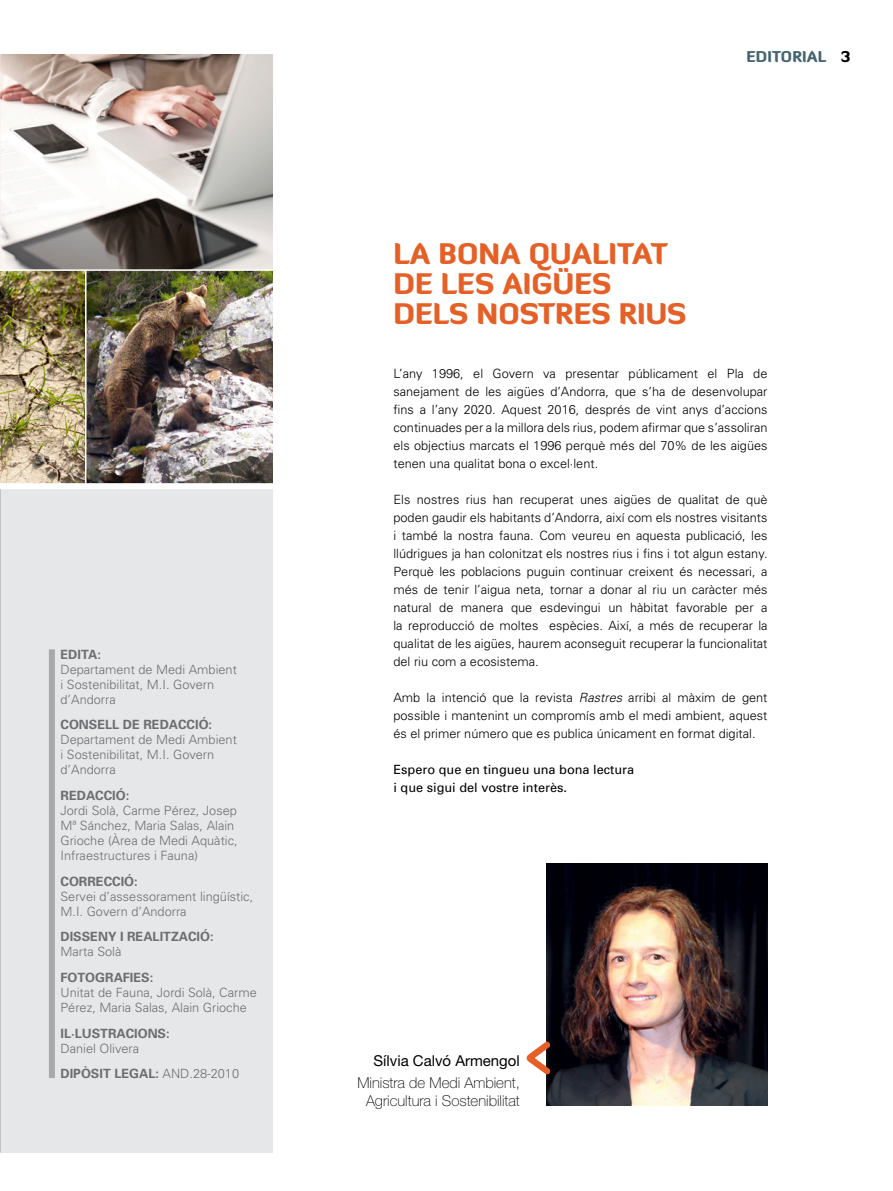
<style>
.page{position:relative;width:893px;height:1191px;background:#fff}
.page>*{position:absolute;margin:0;border:0;box-sizing:border-box;transform-origin:0 0}
.t1{font:900 28.5px/30px "Diavlo";color:#e46026}
.t2{font:100 15px/22.2px "Helvetica Neue";color:#000;text-align:right}
.t3{font:900 15px "Diavlo";letter-spacing:.01em;color:#45646f}
.t4{font:300 12.75px/18px "Univers";color:#000;text-align:justify}
.t5{font:300 12.75px/15px "Univers";color:#6d6e71}
.t6{font:700 12.75px/15px "Univers";color:#6d6e71}
.t7{font:12.75px/18px "Univers";color:#000}
.s1{font-weight:700}
.s2{font-weight:300}
.s3{color:#000}
.s4{font-style:italic}
.s5{font-weight:400}
</style>
<div class="page">
<div style="left:0;top:54px;width:273px;height:1098px;background:#e6e7e8"></div>
<img style="left:0;top:54px;width:273px;height:429px">
<img style="left:0;top:54px;width:1px;height:215px">
<div style="left:49px;top:649px;width:6px;height:429px;background:#a7a9ac"></div>
<img style="left:547px;top:863px;width:220px;height:243px">
<svg style="left:526px;top:1038px;width:26px;height:39px"></svg>
<div style="left:0;top:483px;width:282px;height:6px;background:#fff"></div>
<hr style="left:0;top:269px;width:282px;height:2px;background:#fff">
<hr style="left:85px;top:270px;width:2px;height:216px;background:#fff">
<p class="t5" style="left:61px;top:646px;width:178px"><span class="s1">EDITA:<br></span>Departament de Medi Ambient i Sostenibilitat, M.I. Govern d’Andorra</p>
<p class="t5" style="left:61px;top:717px;width:178px"><span class="s1">CONSELL DE REDACCIÓ:<br></span>Departament de Medi Ambient i Sostenibilitat, M.I. Govern d’Andorra</p>
<p class="t5" style="left:61px;top:788px;width:179px"><span class="s1">REDACCIÓ:<br></span>Jordi Solà, Carme Pérez, Josep<br>Mª Sánchez, Maria Salas, Alain<br>Grioche (Àrea de Medi Aquàtic,<br>Infraestructures i Fauna)</p>
<p class="t5" style="left:61px;top:873px;width:194px"><span class="s1">CORRECCIÓ:<br></span>Servei d’assessorament lingüístic,<br>M.I. Govern d’Andorra</p>
<p class="t6" style="left:61px;top:928px;width:155px">DISSENY I REALITZACIÓ:<br><span class="s2">Marta Solà</span></p>
<p class="t5" style="left:61px;top:970px;width:198px"><span class="s1">FOTOGRAFIES:<br></span>Unitat de Fauna, Jordi Solà, Carme<br>Pérez, Maria Salas, Alain Grioche</p>
<p class="t6" style="left:61px;top:1025px;width:111px">IL·LUSTRACIONS:<br><span class="s2">Daniel Olivera</span></p>
<p class="t6" style="left:61px;top:1066px;width:180px">DIPÒSIT LEGAL: <span class="s2">AND.28-2010</span></p>
<p class="t3" style="left:746px;top:47px;width:106px">EDITORIAL <span class="s3">3</span></p>
<p class="t1" style="left:393px;top:238px;width:295px">LA BONA QUALITAT<br>DE LES AIGÜES<br>DELS NOSTRES RIUS</p>
<p class="t4" style="left:393px;top:364px;width:376px">L’any 1996, el Govern va presentar públicament el Pla de sanejament de les aigües d’Andorra, que s’ha de desenvolupar fins a l’any 2020. Aquest 2016, després de vint anys d’accions continuades per a la millora dels rius, podem afirmar que s’assoliran els objectius marcats el 1996 perquè més del 70% de les aigües tenen una qualitat bona o excel·lent.</p>
<p class="t4" style="left:393px;top:490px;width:376px">Els nostres rius han recuperat unes aigües de qualitat de què poden gaudir els habitants d’Andorra, així com els nostres visitants i també la nostra fauna. Com veureu en aquesta publicació, les llúdrigues ja han colonitzat els nostres rius i fins i tot algun estany.<br>Perquè les poblacions puguin continuar creixent és necessari, a més de tenir l’aigua neta, tornar a donar al riu un caràcter més natural de manera que esdevingui un hàbitat favorable per a la reproducció de moltes espècies. Així, a més de recuperar la qualitat de les aigües, haurem aconseguit recuperar la funcionalitat del riu com a ecosistema.</p>
<p class="t4" style="left:393px;top:688px;width:376px">Amb la intenció que la revista <span class="s4">Rastres</span> arribi al màxim de gent possible i mantenint un compromís amb el medi ambient, aquest és el primer número que es publica únicament en format digital.</p>
<p class="t7" style="left:393px;top:760px;width:242px">Espero que en tingueu una bona lectura i que sigui del vostre interès.</p>
<p class="t2" style="left:357px;top:1049px;width:164px"><span class="s5">Sílvia Calvó Armengol<br></span>Ministra de Medi Ambient,</p>
<p class="t2" style="left:366px;top:1089px;width:155px">Agricultura i Sostenibilitat</p>
</div>
